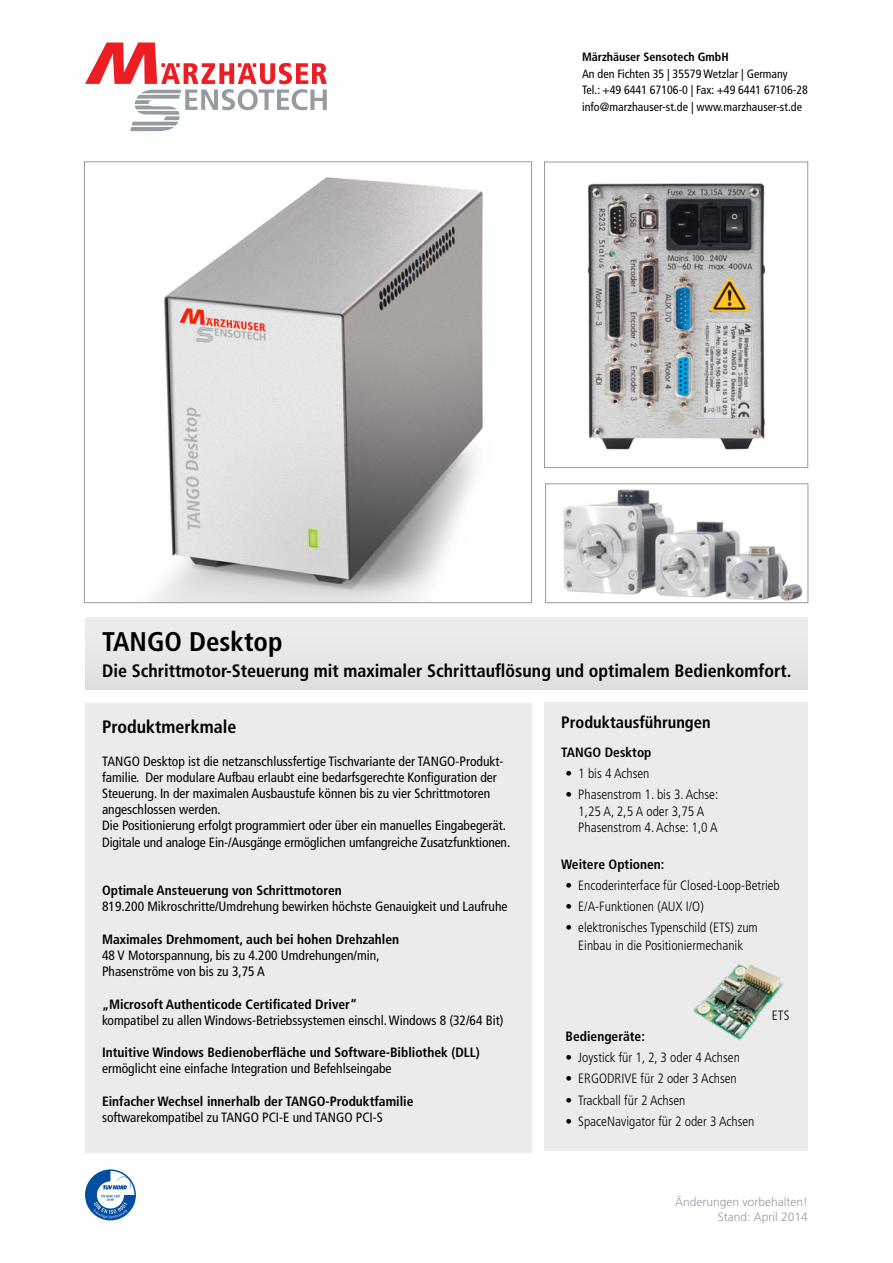
<style>
.page{position:relative;width:893px;height:1263px;background:#fff}
.page>*{position:absolute;margin:0;border:0;box-sizing:border-box;transform-origin:0 0}
.t1{font:700 condensed 27px "Frutiger";color:#000}
.t2{font:700 condensed 18px "Frutiger";color:#000}
.t3{font:700 condensed 16.5px "Frutiger";color:#000}
.t4{font:condensed 13.5px/16.2px "Frutiger";color:#000}
.t5{font:300 condensed 13.5px/16.2px "Frutiger";color:#000}
.t6{font:700 condensed 13.5px "Frutiger";color:#000}
.t7{font:condensed 12px/16.5px "Frutiger";color:#000}
.t8{font:300 12px/14.4px "Frutiger";color:#949ca1;text-align:right}
.t9{font:700 condensed 12px "Frutiger";color:#000}
</style>
<div class="page">
<svg style="left:86px;top:1170px;width:49px;height:50px"></svg>
<div style="left:544px;top:702px;width:264px;height:449px;background:#ebebec"></div>
<div style="left:85px;top:618px;width:723px;height:72px;background:#e7e8e9"></div>
<div style="left:85px;top:702px;width:446px;height:450px;background:#ebebec"></div>
<img style="left:153px;top:177px;width:330px;height:424px">
<img style="left:563px;top:489px;width:240px;height:112px">
<div style="left:545px;top:484px;width:263px;height:119px;border:1px solid #949ca1"></div>
<svg style="left:85px;top:43px;width:242px;height:88px"></svg>
<img style="left:587px;top:183px;width:179px;height:267px">
<div style="left:544px;top:162px;width:264px;height:306px;border:1px solid #949ca1"></div>
<img style="left:693px;top:964px;width:90px;height:77px">
<p class="t9" style="left:582px;top:50px;width:148px">Märzhäuser Sensotech GmbH</p>
<p class="t7" style="left:582px;top:65px;width:227px">An den Fichten 35 | 35579 Wetzlar | Germany<br>Tel.: +49 6441 67106-0 | Fax: +49 6441 67106-28 info@marzhauser-st.de | www.marzhauser-st.de</p>
<h1 class="t1" style="left:102px;top:625px;width:182px">TANGO Desktop</h1>
<h2 class="t2" style="left:102px;top:660px;width:691px">Die Schrittmotor-Steuerung mit maximaler Schrittauflösung und optimalem Bedienkomfort.</h2>
<h2 class="t2" style="left:102px;top:716px;width:136px">Produktmerkmale</h2>
<p class="t4" style="left:102px;top:753px;width:410px">TANGO Desktop ist die netzanschlussfertige Tischvariante der TANGO-Produkt&shy;familie. Der modulare Aufbau erlaubt eine bedarfsgerechte Konfiguration der Steuerung. In der maximalen Ausbaustufe können bis zu vier Schrittmotoren angeschlossen werden.<br>Die Positionierung erfolgt programmiert oder über ein manuelles Eingabegerät.<br>Digitale und analoge Ein-/Ausgänge ermöglichen umfangreiche Zusatzfunktionen.</p>
<p class="t6" style="left:102px;top:882px;width:241px">Optimale Ansteuerung von Schrittmotoren</p>
<p class="t4" style="left:102px;top:899px;width:407px">819.200 Mikroschritte/Umdrehung bewirken höchste Genauigkeit und Laufruhe</p>
<p class="t6" style="left:102px;top:931px;width:299px">Maximales Drehmoment, auch bei hohen Drehzahlen</p>
<p class="t4" style="left:102px;top:947px;width:279px">48 V Motorspannung, bis zu 4.200 Umdrehungen/min,<br>Phasenströme von bis zu 3,75 A</p>
<p class="t6" style="left:102px;top:996px;width:256px">„Microsoft Authenticode Certificated Driver“</p>
<p class="t4" style="left:102px;top:1012px;width:403px">kompatibel zu allen Windows-Betriebssystemen einschl. Windows 8 (32/64 Bit)</p>
<p class="t6" style="left:102px;top:1044px;width:379px">Intuitive Windows Bedienoberfläche und Software-Bibliothek (DLL)</p>
<p class="t4" style="left:102px;top:1061px;width:291px">ermöglicht eine einfache Integration und Befehlseingabe</p>
<p class="t6" style="left:102px;top:1093px;width:313px">Einfacher Wechsel innerhalb der TANGO-Produktfamilie</p>
<p class="t4" style="left:102px;top:1109px;width:282px">softwarekompatibel zu TANGO PCI-E und TANGO PCI-S</p>
<p class="t3" style="left:561px;top:712px;width:151px">Produktausführungen</p>
<p class="t6" style="left:561px;top:745px;width:92px">TANGO Desktop</p>
<p class="t5" style="left:566px;top:766px;width:85px">• 1 bis 4 Achsen</p>
<p class="t5" style="left:578px;top:787px;width:141px;text-indent:-13px">• Phasenstrom 1. bis 3. Achse:<br>1,25 A, 2,5 A oder 3,75 A<br>Phasenstrom 4. Achse: 1,0 A</p>
<p class="t6" style="left:561px;top:856px;width:105px">Weitere Optionen:</p>
<p class="t5" style="left:566px;top:877px;width:216px">• Encoderinterface für Closed-Loop-Betrieb</p>
<p class="t5" style="left:566px;top:898px;width:140px">• E/A-Funktionen (AUX I/O)</p>
<p class="t5" style="left:566px;top:919px;width:194px;line-height:18px;text-align:center">• elektronisches Typenschild (ETS) zum<br>Einbau in die Positioniermechanik</p>
<p class="t5" style="left:772px;top:1007px;width:19px">ETS</p>
<p class="t6" style="left:566px;top:1028px;width:81px">Bediengeräte:</p>
<p class="t5" style="left:566px;top:1049px;width:176px">• Joystick für 1, 2, 3 oder 4 Achsen</p>
<p class="t5" style="left:566px;top:1071px;width:173px">• ERGODRIVE für 2 oder 3 Achsen</p>
<p class="t5" style="left:566px;top:1092px;width:121px">• Trackball für 2 Achsen</p>
<p class="t5" style="left:566px;top:1113px;width:190px">• SpaceNavigator für 2 oder 3 Achsen</p>
<p class="t8" style="left:675px;top:1195px;width:134px">Änderungen vorbehalten!<br>Stand: April 2014</p>
</div>
